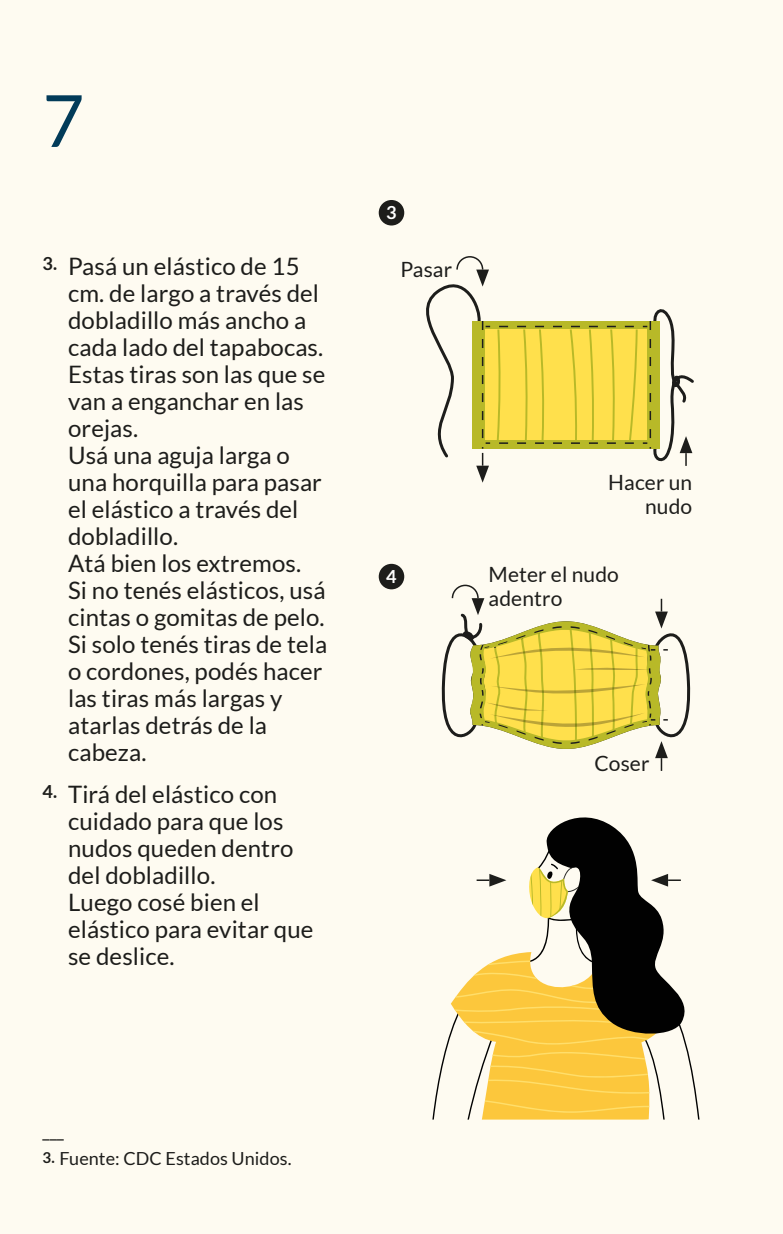
<style>
.page{position:relative;width:783px;height:1234px;background:#fff}
.page>*{position:absolute;margin:0;border:0;box-sizing:border-box;transform-origin:0 0}
.t1{font:72px "Lato";color:#023b59}
.t2{font:24px/27px "Lato";letter-spacing:.005em;color:#1d1d1b}
.t3{font:21px/24px "Lato";letter-spacing:.005em;color:#1d1d1b;text-align:right}
.t4{font:18px "Lato";letter-spacing:.005em;color:#1d1d1b}
.t5{font:700 18px "Lato";color:#fff}
.s1{font-weight:700;font-size:15px}
</style>
<div class="page">
<div style="left:0;top:0;width:782px;height:1233px;background:#fefbf1"></div>
<div style="left:378px;top:563px;width:26px;height:26px;background:#1d1d1b;border-radius:50%"></div>
<svg style="left:432px;top:817px;width:267px;height:303px"></svg>
<div style="left:378px;top:200px;width:26px;height:25px;background:#1d1d1b;border-radius:50%"></div>
<div style="left:485px;top:329px;width:162px;height:111px;background:#ffe04c"></div>
<svg style="left:496px;top:309px;width:198px;height:157px"></svg>
<svg style="left:426px;top:256px;width:64px;height:226px"></svg>
<svg style="left:441px;top:584px;width:250px;height:186px"></svg>
<h1 class="t1" style="left:43px;top:81px;width:43px">7</h1>
<p class="t2" style="left:68px;top:252px;width:260px;text-indent:-26px"><sup>3.</sup> Pasá un elástico de 15 cm. de largo a través del dobladillo más ancho a cada lado del tapabocas.<br>Estas tiras son las que se van a enganchar en las orejas.<br>Usá una aguja larga o una horquilla para pasar el elástico a través del dobladillo.<br>Atá bien los extremos.<br>Si no tenés elásticos, usá cintas o gomitas de pelo.<br>Si solo tenés tiras de tela o cordones, podés hacer las tiras más largas y atarlas detrás de la cabeza.</p>
<p class="t2" style="left:68px;top:780px;width:247px;text-indent:-26px"><sup>4.</sup> Tirá del elástico con cuidado para que los nudos queden dentro del dobladillo.<br>Luego cosé bien el elástico para evitar que se deslice.</p>
<p class="t5" style="left:386px;top:202px;width:12px">3</p>
<p class="t3" style="left:400px;top:257px;width:53px">Pasar</p>
<p class="t5" style="left:386px;top:565px;width:12px">4</p>
<p class="t3" style="left:608px;top:470px;width:85px">Hacer un nudo</p>
<p class="t3" style="left:488px;top:562px;width:132px;text-align:left">Meter el nudo adentro</p>
<p class="t3" style="left:594px;top:751px;width:57px">Coser</p>
<p class="t4" style="left:43px;top:1121px;width:23px">___</p>
<p class="t4" style="left:43px;top:1148px;width:250px"><span class="s1">3.</span> Fuente: CDC Estados Unidos.</p>
</div>
